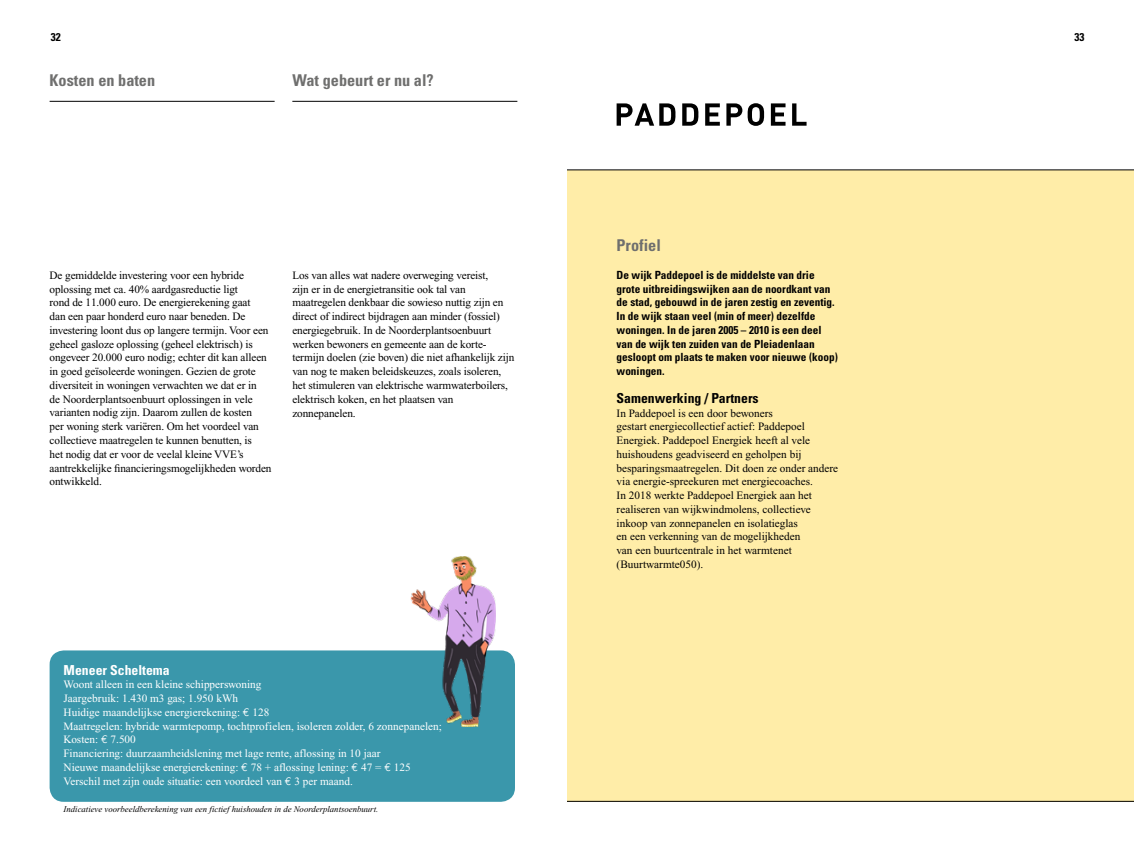
<style>
.page{position:relative;width:1134px;height:851px;background:#fff}
.page>*{position:absolute;margin:0;border:0;box-sizing:border-box;transform-origin:0 0}
.t1{font:700 condensed 16.25px "Univers";color:#6f6f6e}
.t2{font:700 condensed 13.75px "Univers";color:#000}
.t3{font:700 condensed 13.75px "Univers";color:#fff}
.t4{font:11.25px/13.8px "Times New Roman";letter-spacing:-.01em;color:#000}
.t5{font:11.25px/13.8px "Times New Roman";color:#fff}
.t6{font:700 condensed 11.25px/13.8px "Univers";color:#000}
.t7{font:italic 8.75px "Times New Roman";color:#000}
.s1{font-family:"Euro Mono"}
</style>
<div class="page">
<div style="left:567px;top:170px;width:567px;height:631px;background:#ffeda8"></div>
<hr style="left:567px;top:169px;width:567px;height:1px;background:#000">
<hr style="left:567px;top:800px;width:567px;height:1px;background:#000">
<div style="left:50px;top:650px;width:465px;height:151px;background:#3a97ab;border-radius:14px"></div>
<img style="left:411px;top:556px;width:85px;height:170px">
<svg style="left:617px;top:103px;width:59px;height:23px"></svg>
<svg style="left:682px;top:103px;width:17px;height:23px"></svg>
<svg style="left:705px;top:103px;width:15px;height:23px"></svg>
<svg style="left:726px;top:103px;width:16px;height:23px"></svg>
<svg style="left:748px;top:103px;width:16px;height:23px"></svg>
<svg style="left:771px;top:103px;width:14px;height:23px"></svg>
<svg style="left:792px;top:103px;width:14px;height:23px"></svg>
<hr style="left:50px;top:101px;width:225px;height:1px;background:#000">
<hr style="left:292px;top:101px;width:225px;height:1px;background:#000">
<p class="t6" style="left:51px;top:31px;width:11px">32</p>
<p class="t6" style="left:1074px;top:31px;width:11px">33</p>
<h1 class="t1" style="left:50px;top:71px;width:107px">Kosten en baten</h1>
<h1 class="t1" style="left:292px;top:71px;width:143px">Wat gebeurt er nu al?</h1>
<p class="t4" style="left:50px;top:268px;width:223px">De gemiddelde investering voor een hybride oplossing met ca. 40% aardgasreductie ligt<br>rond de 11.000 euro. De energierekening gaat<br>dan een paar honderd euro naar beneden. De investering loont dus op langere termijn. Voor een geheel gasloze oplossing (geheel elektrisch) is ongeveer 20.000 euro nodig; echter dit kan alleen in goed geïsoleerde woningen. Gezien de grote diversiteit in woningen verwachten we dat er in<br>de Noorderplantsoenbuurt oplossingen in vele varianten nodig zijn. Daarom zullen de kosten<br>per woning sterk variëren. Om het voordeel van collectieve maatregelen te kunnen benutten, is<br>het nodig dat er voor de veelal kleine VVE’s aantrekkelijke financieringsmogelijkheden worden ontwikkeld.</p>
<p class="t4" style="left:292px;top:268px;width:224px">Los van alles wat nadere overweging vereist,<br>zijn er in de energietransitie ook tal van maatregelen denkbaar die sowieso nuttig zijn en direct of indirect bijdragen aan minder (fossiel) energiegebruik. In de Noorderplantsoenbuurt werken bewoners en gemeente aan de korte&shy;termijn doelen (zie boven) die niet afhankelijk zijn van nog te maken beleidskeuzes, zoals isoleren, het stimuleren van elektrische warmwaterboilers, elektrisch koken, en het plaatsen van zonnepanelen.</p>
<p class="t3" style="left:64px;top:661px;width:108px">Meneer Scheltema</p>
<p class="t5" style="left:64px;top:677px;width:380px">Woont alleen in een kleine schipperswoning<br>Jaargebruik: 1.430 m3 gas; 1.950 kWh<br>Huidige maandelijkse energierekening: <span class="s1">€</span> 128<br>Maatregelen: hybride warmtepomp, tochtprofielen, isoleren zolder, 6 zonnepanelen; Kosten: <span class="s1">€</span> 7.500<br>Financiering: duurzaamheidslening met lage rente, aflossing in 10 jaar<br>Nieuwe maandelijkse energierekening: <span class="s1">€</span> 78 + aflossing lening: <span class="s1">€</span> 47 = <span class="s1">€</span> 125<br>Verschil met zijn oude situatie: een voordeel van <span class="s1">€</span> 3 per maand.</p>
<p class="t7" style="left:64px;top:804px;width:316px">Indicatieve voorbeeldberekening van een fictief huishouden in de Noorderplantsoenbuurt.</p>
<h1 class="t1" style="left:617px;top:236px;width:46px">Profiel</h1>
<p class="t6" style="left:617px;top:268px;width:223px">De wijk Paddepoel is de middelste van drie grote uitbreidingswijken aan de noordkant van de stad, gebouwd in de jaren zestig en zeventig.<br>In de wijk staan veel (min of meer) dezelfde woningen. In de jaren 2005 – 2010 is een deel van de wijk ten zuiden van de Pleiadenlaan gesloopt om plaats te maken voor nieuwe (koop) woningen.</p>
<p class="t2" style="left:617px;top:389px;width:144px">Samenwerking / Partners</p>
<p class="t4" style="left:617px;top:406px;width:223px">In Paddepoel is een door bewoners<br>gestart energiecollectief actief: Paddepoel Energiek. Paddepoel Energiek heeft al vele huishoudens geadviseerd en geholpen bij besparingsmaatregelen. Dit doen ze onder andere via energie-spreekuren met energiecoaches.<br>In 2018 werkte Paddepoel Energiek aan het realiseren van wijkwindmolens, collectieve inkoop van zonnepanelen en isolatieglas<br>en een verkenning van de mogelijkheden<br>van een buurtcentrale in het warmtenet (Buurtwarmte050).</p>
</div>
